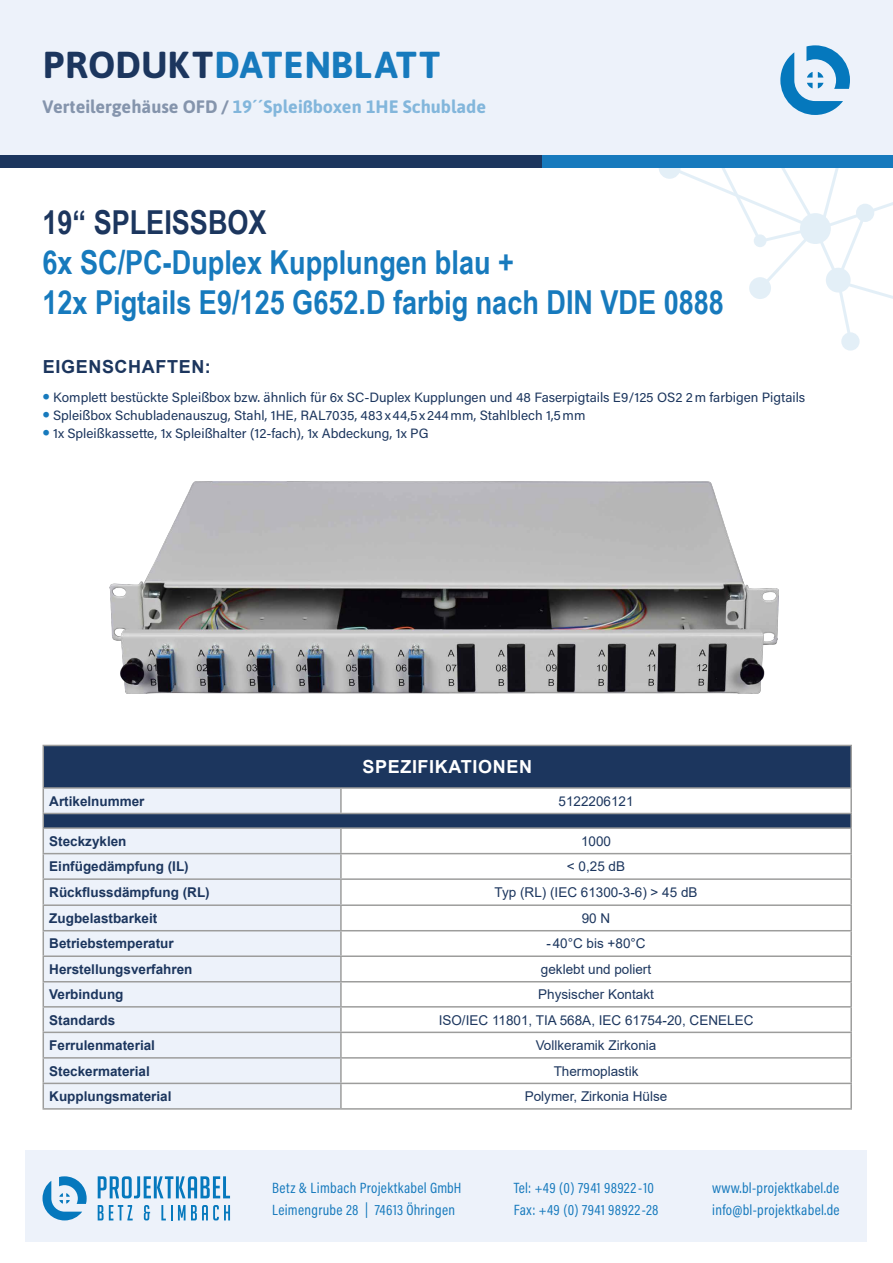
<style>
.page{position:relative;width:893px;height:1263px;background:#fff}
.page>*{position:absolute;margin:0;border:0;box-sizing:border-box;transform-origin:0 0}
.t1{font:700 37.5px "Asap";letter-spacing:.01em;color:#177abd}
.t2{font:700 33px/39.6px "Arial Narrow";color:#177abd}
.t3{font:700 33px "Arial Narrow";color:#1c365e}
.t4{font:700 18px "Asap";color:#177abd}
.t5{font:700 18px "Arial";letter-spacing:.035em;color:#fff}
.t6{font:700 18px "Arial";letter-spacing:.035em;color:#1c365e}
.t7{font:15px/22.5px "Acumin Pro Cond";letter-spacing:.02em;color:#177abd}
.t8{font:13.5px "Acumin Pro";color:#1c365e}
.t9{font:13.5px "Arial";color:#1c365e}
.t10{font:700 13.5px "Arial";color:#1c365e}
.s1{color:#1c365e}
.s2{font-family:"Asap";font-size:22.5px;color:#177abd}
</style>
<div class="page">
<div style="left:0;top:0;width:893px;height:165px;background:#edf2fa"></div>
<div style="left:26px;top:1150px;width:841px;height:92px;background:#edf2fa"></div>
<svg style="left:43px;top:1176px;width:44px;height:44px"></svg>
<svg style="left:98px;top:1176px;width:132px;height:22px"></svg>
<svg style="left:98px;top:1205px;width:35px;height:15px"></svg>
<svg style="left:144px;top:1205px;width:6px;height:15px"></svg>
<svg style="left:161px;top:1205px;width:11px;height:15px"></svg>
<svg style="left:178px;top:1205px;width:52px;height:15px"></svg>
<svg style="left:780px;top:45px;width:70px;height:70px"></svg>
<div style="left:0;top:155px;width:694px;height:13px;background:#1c365e"></div>
<div style="left:542px;top:155px;width:351px;height:13px;background:#177abd"></div>
<div style="left:843px;top:334px;width:15px;height:15px;background:#e3eff7;border-radius:50%"></div>
<div style="left:841px;top:332px;width:19px;height:19px;border:3px solid #177abd;border-radius:50%"></div>
<svg style="left:659px;top:168px;width:234px;height:176px"></svg>
<svg style="left:660px;top:158px;width:19px;height:20px"></svg>
<div style="left:659px;top:157px;width:22px;height:22px;border:2px solid #177abd;border-radius:50%"></div>
<svg style="left:44px;top:746px;width:806px;height:81px;fill:#1c365e"></svg>
<svg style="left:44px;top:789px;width:297px;height:319px;background:#e3e8f2"></svg>
<hr style="left:43px;top:745px;width:298px;height:1px;background:#9d9d9c">
<hr style="left:43px;top:746px;width:1px;height:41px;background:#9d9d9c">
<hr style="left:341px;top:745px;width:511px;height:1px;background:#9d9d9c">
<hr style="left:850px;top:746px;width:2px;height:41px;background:#9d9d9c">
<hr style="left:43px;top:787px;width:298px;height:2px;background:#9d9d9c">
<hr style="left:341px;top:787px;width:511px;height:2px;background:#9d9d9c">
<hr style="left:340px;top:789px;width:2px;height:24px;background:#9d9d9c">
<hr style="left:850px;top:789px;width:2px;height:24px;background:#9d9d9c">
<hr style="left:43px;top:813px;width:298px;height:1px;background:#9d9d9c">
<hr style="left:341px;top:813px;width:511px;height:1px;background:#9d9d9c">
<svg style="left:850px;top:814px;width:2px;height:13px"></svg>
<hr style="left:43px;top:827px;width:298px;height:2px;background:#9d9d9c">
<hr style="left:341px;top:827px;width:511px;height:2px;background:#9d9d9c">
<hr style="left:340px;top:829px;width:2px;height:24px;background:#9d9d9c">
<hr style="left:850px;top:829px;width:2px;height:24px;background:#9d9d9c">
<hr style="left:43px;top:853px;width:298px;height:1px;background:#9d9d9c">
<hr style="left:341px;top:853px;width:511px;height:1px;background:#9d9d9c">
<hr style="left:340px;top:854px;width:2px;height:24px;background:#9d9d9c">
<hr style="left:850px;top:854px;width:2px;height:24px;background:#9d9d9c">
<hr style="left:43px;top:878px;width:298px;height:2px;background:#9d9d9c">
<hr style="left:341px;top:878px;width:511px;height:2px;background:#9d9d9c">
<hr style="left:340px;top:880px;width:2px;height:24px;background:#9d9d9c">
<hr style="left:850px;top:880px;width:2px;height:24px;background:#9d9d9c">
<hr style="left:43px;top:904px;width:298px;height:2px;background:#9d9d9c">
<hr style="left:341px;top:904px;width:511px;height:2px;background:#9d9d9c">
<hr style="left:340px;top:906px;width:2px;height:24px;background:#9d9d9c">
<hr style="left:850px;top:906px;width:2px;height:24px;background:#9d9d9c">
<hr style="left:43px;top:930px;width:298px;height:1px;background:#9d9d9c">
<hr style="left:341px;top:930px;width:511px;height:1px;background:#9d9d9c">
<hr style="left:340px;top:931px;width:2px;height:24px;background:#9d9d9c">
<hr style="left:850px;top:931px;width:2px;height:24px;background:#9d9d9c">
<hr style="left:43px;top:955px;width:298px;height:2px;background:#9d9d9c">
<hr style="left:341px;top:955px;width:511px;height:2px;background:#9d9d9c">
<hr style="left:340px;top:957px;width:2px;height:24px;background:#9d9d9c">
<hr style="left:850px;top:957px;width:2px;height:24px;background:#9d9d9c">
<hr style="left:43px;top:981px;width:298px;height:1px;background:#9d9d9c">
<hr style="left:341px;top:981px;width:511px;height:1px;background:#9d9d9c">
<hr style="left:340px;top:982px;width:2px;height:24px;background:#9d9d9c">
<hr style="left:850px;top:982px;width:2px;height:24px;background:#9d9d9c">
<hr style="left:43px;top:1006px;width:298px;height:1px;background:#9d9d9c">
<hr style="left:341px;top:1006px;width:511px;height:1px;background:#9d9d9c">
<hr style="left:340px;top:1007px;width:2px;height:24px;background:#9d9d9c">
<hr style="left:850px;top:1007px;width:2px;height:24px;background:#9d9d9c">
<hr style="left:43px;top:1031px;width:298px;height:2px;background:#9d9d9c">
<hr style="left:341px;top:1031px;width:511px;height:2px;background:#9d9d9c">
<hr style="left:340px;top:1033px;width:2px;height:24px;background:#9d9d9c">
<hr style="left:850px;top:1033px;width:2px;height:24px;background:#9d9d9c">
<hr style="left:43px;top:1057px;width:298px;height:1px;background:#9d9d9c">
<hr style="left:341px;top:1057px;width:511px;height:1px;background:#9d9d9c">
<hr style="left:340px;top:1058px;width:2px;height:25px;background:#9d9d9c">
<hr style="left:850px;top:1058px;width:2px;height:25px;background:#9d9d9c">
<hr style="left:43px;top:1083px;width:298px;height:1px;background:#9d9d9c">
<svg style="left:43px;top:789px;width:1px;height:319px"></svg>
<hr style="left:341px;top:1083px;width:511px;height:1px;background:#9d9d9c">
<hr style="left:340px;top:1084px;width:2px;height:24px;background:#9d9d9c">
<hr style="left:850px;top:1084px;width:2px;height:24px;background:#9d9d9c">
<hr style="left:43px;top:1108px;width:298px;height:2px;background:#9d9d9c">
<hr style="left:341px;top:1108px;width:511px;height:2px;background:#9d9d9c">
<img style="left:109px;top:481px;width:670px;height:213px">
<h1 class="t1" style="left:43px;top:38px;width:399px"><span class="s1">PRODUKT</span>DATENBLATT</h1>
<h3 class="t4" style="left:43px;top:93px;width:445px"><span class="s1">Verteilergehäuse OFD /</span> 19´´Spleißboxen 1HE Schublade</h3>
<h2 class="t3" style="left:43px;top:198px;width:226px">19“ SPLEISSBOX</h2>
<h2 class="t2" style="left:43px;top:241px;width:683px">6x SC/PC-Duplex Kupplungen blau +<br>12x Pigtails E9/125 G652.D farbig nach DIN VDE 0888</h2>
<h3 class="t6" style="left:43px;top:354px;width:169px">EIGENSCHAFTEN:</h3>
<p class="t8" style="left:43px;top:388px;width:764px"><span class="s2">•</span> Komplett bestückte Spleißbox bzw. ähnlich für 6x SC-Duplex Kupplungen und 48 Faserpigtails E9/125 OS2 2m farbigen Pigtails</p>
<p class="t8" style="left:43px;top:406px;width:544px"><span class="s2">•</span> Spleißbox Schubladenauszug, Stahl, 1HE, RAL7035, 483x44,5x244mm, Stahlblech 1,5mm</p>
<p class="t8" style="left:43px;top:424px;width:388px"><span class="s2">•</span> 1x Spleißkassette, 1x Spleißhalter (12-fach), 1x Abdeckung, 1x PG</p>
<h3 class="t5" style="left:362px;top:754px;width:171px">SPEZIFIKATIONEN</h3>
<p class="t10" style="left:49px;top:791px;width:97px">Artikelnummer</p>
<p class="t9" style="left:558px;top:792px;width:77px">5122206121</p>
<p class="t10" style="left:49px;top:831px;width:79px">Steckzyklen</p>
<p class="t9" style="left:581px;top:832px;width:32px">1000</p>
<p class="t10" style="left:49px;top:857px;width:141px">Einfügedämpfung (IL)</p>
<p class="t9" style="left:567px;top:857px;width:60px">&lt; 0,25 dB</p>
<p class="t10" style="left:49px;top:883px;width:162px">Rückflussdämpfung (RL)</p>
<p class="t9" style="left:495px;top:883px;width:204px">Typ (RL) (IEC 61300-3-6) &gt; 45 dB</p>
<p class="t10" style="left:49px;top:909px;width:110px">Zugbelastbarkeit</p>
<p class="t9" style="left:582px;top:909px;width:30px">90 N</p>
<p class="t10" style="left:49px;top:934px;width:126px">Betriebstemperatur</p>
<p class="t9" style="left:546px;top:934px;width:101px">-40°C bis +80°C</p>
<p class="t10" style="left:49px;top:960px;width:145px">Herstellungsverfahren</p>
<p class="t9" style="left:541px;top:960px;width:112px">geklebt und poliert</p>
<p class="t10" style="left:49px;top:985px;width:76px">Verbindung</p>
<p class="t9" style="left:538px;top:985px;width:117px">Physischer Kontakt</p>
<p class="t10" style="left:49px;top:1010px;width:68px">Standards</p>
<p class="t9" style="left:439px;top:1010px;width:316px">ISO/IEC 11801, TIA 568A, IEC 61754-20, CENELEC</p>
<p class="t10" style="left:49px;top:1036px;width:107px">Ferrulenmaterial</p>
<p class="t9" style="left:536px;top:1036px;width:122px">Vollkeramik Zirkonia</p>
<p class="t10" style="left:49px;top:1061px;width:102px">Steckermaterial</p>
<p class="t9" style="left:554px;top:1061px;width:86px">Thermoplastik</p>
<p class="t10" style="left:49px;top:1087px;width:124px">Kupplungsmaterial</p>
<p class="t9" style="left:525px;top:1087px;width:144px">Polymer, Zirkonia Hülse</p>
<p class="t7" style="left:514px;top:1176px;width:146px">Tel: +49 (0) 7941 98922-10<br>Fax: +49 (0) 7941 98922-28</p>
<p class="t7" style="left:272px;top:1176px;width:191px">Betz &amp; Limbach Projektkabel GmbH<br>Leimengrube 28 | 74613 Öhringen</p>
<p class="t7" style="left:712px;top:1176px;width:129px">www.bl-projektkabel.de info@bl-projektkabel.de</p>
</div>
